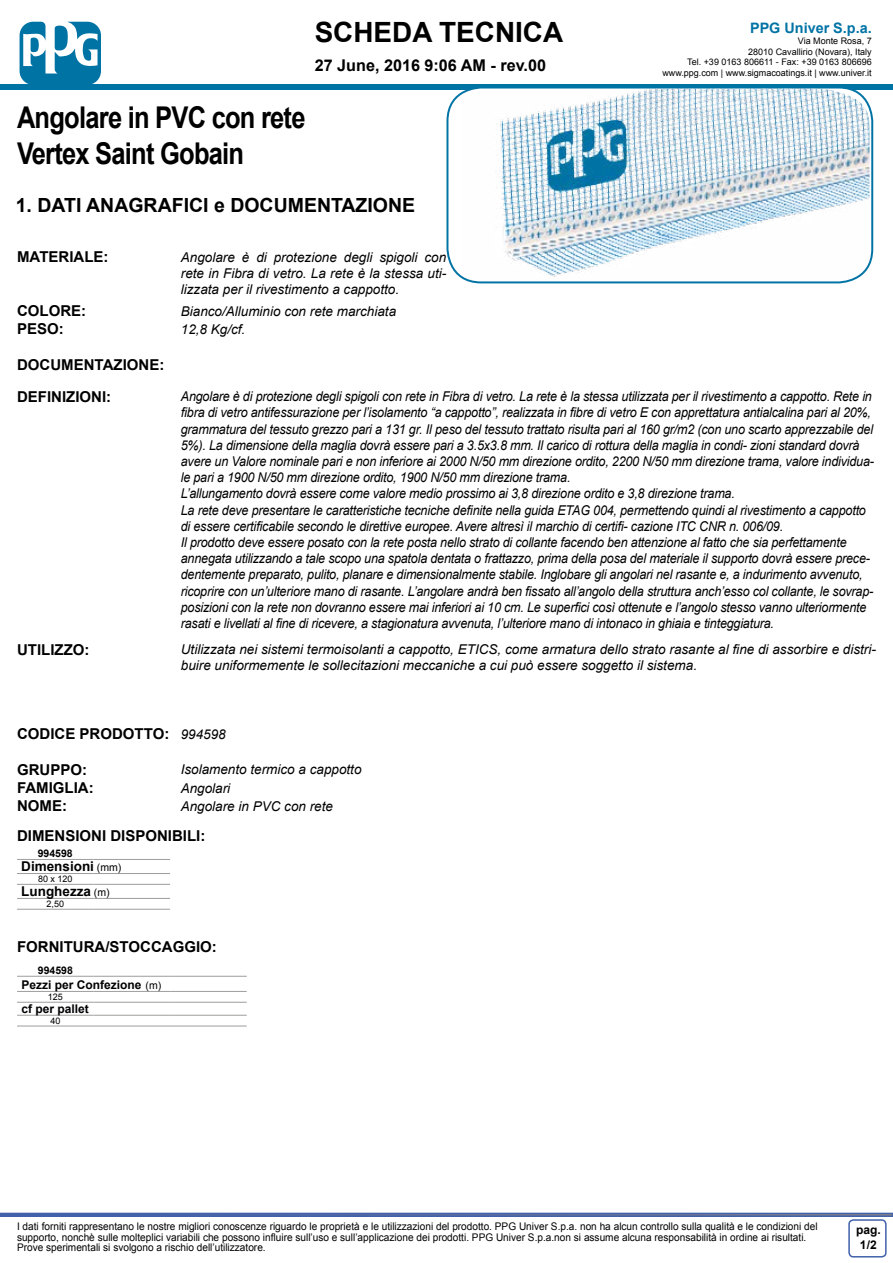
<style>
.page{position:relative;width:893px;height:1263px;background:#fff}
.page>*{position:absolute;margin:0;border:0;box-sizing:border-box;transform-origin:0 0}
.t1{font:700 30px/36px "Arial";letter-spacing:-.03em;color:#000;scale:.85 1}
.t2{font:700 27.9px "Arial";color:#000}
.t3{font:700 19.5px "Arial";color:#000}
.t4{font:700 16.2px "Arial";color:#000}
.t5{font:700 15px/18px "Arial";color:#000}
.t6{font:700 14.4px "Arial";color:#0073a5}
.t7{font:italic 13.5px/16.2px "Arial";letter-spacing:-.015em;color:#000;scale:.93 1}
.t8{font:italic 13.5px/16.2px "Arial";letter-spacing:-.015em;color:#000}
.t9{font:700 13.5px "Arial";color:#000}
.t10{font:700 12px/14.4px "Arial";color:#000;text-align:center}
.t11{font:10.5px/10.5px "Arial";color:#000;scale:.96 1}
.t12{font:700 10.5px "Arial";color:#000}
.t13{font:9px/10.8px "Arial";color:#000;text-align:right}
.s1{font-weight:400;font-size:10.5px}
</style>
<div class="page">
<div style="left:848px;top:1219px;width:39px;height:38px;border:2px solid #4161ab;border-radius:4px"></div>
<div style="left:0;top:85px;width:893px;height:5px;background:#0073a5"></div>
<div style="left:0;top:1213px;width:893px;height:4px;border:2px solid #4161ab"></div>
<svg style="left:20px;top:22px;width:81px;height:63px"></svg>
<div style="left:446px;top:87px;width:427px;height:196px;border:2px solid #0073a5;border-radius:34px"></div>
<img style="left:461px;top:88px;width:408px;height:192px">
<hr style="left:17px;top:859px;width:77px;height:1px;background:#9d9d9c">
<hr style="left:94px;top:859px;width:76px;height:1px;background:#9d9d9c">
<hr style="left:17px;top:873px;width:77px;height:1px;background:#9d9d9c">
<hr style="left:94px;top:873px;width:76px;height:1px;background:#9d9d9c">
<hr style="left:17px;top:884px;width:77px;height:1px;background:#9d9d9c">
<hr style="left:94px;top:884px;width:76px;height:1px;background:#9d9d9c">
<hr style="left:17px;top:898px;width:77px;height:1px;background:#9d9d9c">
<hr style="left:94px;top:898px;width:76px;height:1px;background:#9d9d9c">
<hr style="left:17px;top:909px;width:77px;height:1px;background:#9d9d9c">
<hr style="left:94px;top:909px;width:76px;height:1px;background:#9d9d9c">
<hr style="left:17px;top:976px;width:77px;height:1px;background:#9d9d9c">
<hr style="left:94px;top:976px;width:76px;height:1px;background:#9d9d9c">
<hr style="left:170px;top:976px;width:77px;height:1px;background:#9d9d9c">
<hr style="left:17px;top:991px;width:77px;height:1px;background:#9d9d9c">
<hr style="left:94px;top:991px;width:76px;height:1px;background:#9d9d9c">
<hr style="left:170px;top:991px;width:77px;height:1px;background:#9d9d9c">
<hr style="left:17px;top:1002px;width:77px;height:1px;background:#9d9d9c">
<hr style="left:94px;top:1002px;width:76px;height:1px;background:#9d9d9c">
<hr style="left:170px;top:1002px;width:77px;height:1px;background:#9d9d9c">
<hr style="left:17px;top:1015px;width:77px;height:1px;background:#9d9d9c">
<hr style="left:94px;top:1015px;width:76px;height:1px;background:#9d9d9c">
<hr style="left:170px;top:1015px;width:77px;height:1px;background:#9d9d9c">
<hr style="left:17px;top:1026px;width:77px;height:1px;background:#9d9d9c">
<hr style="left:94px;top:1026px;width:76px;height:1px;background:#9d9d9c">
<hr style="left:170px;top:1026px;width:77px;height:1px;background:#9d9d9c">
<h2 class="t2" style="left:315px;top:14px;width:250px">SCHEDA TECNICA</h2>
<p class="t4" style="left:315px;top:54px;width:233px">27 June, 2016 9:06 AM - rev.00</p>
<h1 class="t1" style="left:17px;top:101px;width:341px">Angolare in PVC con rete<br>Vertex Saint Gobain</h1>
<h3 class="t3" style="left:16px;top:192px;width:401px">1. DATI ANAGRAFICI e DOCUMENTAZIONE</h3>
<p class="t6" style="left:750px;top:19px;width:123px">PPG Univer S.p.a.</p>
<p class="t13" style="left:662px;top:35px;width:211px">Via Monte Rosa, 7<br>28010 Cavallirio (Novara), Italy<br>Tel. +39 0163 806611 - Fax: +39 0163 806696 www.ppg.com | www.sigmacoatings.it | www.univer.it</p>
<p class="t5" style="left:17px;top:248px;width:93px">MATERIALE:</p>
<p class="t5" style="left:17px;top:302px;width:71px">COLORE:<br>PESO:</p>
<p class="t5" style="left:17px;top:349px;width:149px;line-height:31.8px">DOCUMENTAZIONE:<br>DEFINIZIONI:</p>
<p class="t8" style="left:181px;top:249px;width:267px;text-align:justify">Angolare è di protezione degli spigoli con rete in Fibra di vetro. La rete è la stessa uti&shy;lizzata per il rivestimento a cappotto.</p>
<p class="t8" style="left:181px;top:321px;width:66px">12,8 Kg/cf.</p>
<p class="t8" style="left:181px;top:303px;width:217px">Bianco/Alluminio con rete marchiata</p>
<p class="t7" style="left:181px;top:389px;width:747px">Angolare è di protezione degli spigoli con rete in Fibra di vetro. La rete è la stessa utilizzata per il rivestimento a cappotto. Rete in fibra di vetro antifessurazione per l’isolamento “a cappotto”, realizzata in fibre di vetro E con apprettatura antialcalina pari al 20%, grammatura del tessuto grezzo pari a 131 gr. Il peso del tessuto trattato risulta pari al 160 gr/m2 (con uno scarto apprezzabile del 5%). La dimensione della maglia dovrà essere pari a 3.5x3.8 mm. Il carico di rottura della maglia in condi- zioni standard dovrà avere un Valore nominale pari e non inferiore ai 2000 N/50 mm direzione ordito, 2200 N/50 mm direzione trama, valore individua&shy;le pari a 1900 N/50 mm direzione ordito, 1900 N/50 mm direzione trama.<br>L’allungamento dovrà essere come valore medio prossimo ai 3,8 direzione ordito e 3,8 direzione trama.<br>La rete deve presentare le caratteristiche tecniche definite nella guida ETAG 004, permettendo quindi al rivestimento a cappotto di essere certificabile secondo le direttive europee. Avere altresì il marchio di certifi- cazione ITC CNR n. 006/09.<br>Il prodotto deve essere posato con la rete posta nello strato di collante facendo ben attenzione al fatto che sia perfettamente annegata utilizzando a tale scopo una spatola dentata o frattazzo, prima della posa del materiale il supporto dovrà essere prece&shy;dentemente preparato, pulito, planare e dimensionalmente stabile. Inglobare gli angolari nel rasante e, a indurimento avvenuto, ricoprire con un’ulteriore mano di rasante. L’angolare andrà ben fissato all’angolo della struttura anch’esso col collante, le sovrap&shy;posizioni con la rete non dovranno essere mai inferiori ai 10 cm. Le superfici così ottenute e l’angolo stesso vanno ulteriormente rasati e livellati al fine di ricevere, a stagionatura avvenuta, l’ulteriore mano di intonaco in ghiaia e tinteggiatura.</p>
<p class="t5" style="left:17px;top:641px;width:74px">UTILIZZO:</p>
<p class="t8" style="left:181px;top:641px;width:697px">Utilizzata nei sistemi termoisolanti a cappotto, ETICS, come armatura dello strato rasante al fine di assorbire e distri&shy;buire uniformemente le sollecitazioni meccaniche a cui può essere soggetto il sistema.</p>
<p class="t5" style="left:17px;top:725px;width:154px">CODICE PRODOTTO:</p>
<p class="t5" style="left:17px;top:761px;width:78px">GRUPPO:<br>FAMIGLIA:<br>NOME:</p>
<p class="t8" style="left:181px;top:726px;width:47px">994598</p>
<p class="t8" style="left:181px;top:761px;width:182px;line-height:18.1px">Isolamento termico a cappotto<br>Angolari<br>Angolare in PVC con rete</p>
<p class="t5" style="left:17px;top:828px;width:190px">DIMENSIONI DISPONIBILI:</p>
<p class="t12" style="left:38px;top:847px;width:37px">994598</p>
<p class="t9" style="left:21px;top:858px;width:102px">Dimensioni <span class="s1">(mm)</span></p>
<p class="t13" style="left:38px;top:874px;width:36px">80 x 120</p>
<p class="t9" style="left:21px;top:883px;width:90px">Lunghezza <span class="s1">(m)</span></p>
<p class="t13" style="left:47px;top:899px;width:19px">2,50</p>
<p class="t5" style="left:17px;top:938px;width:201px">FORNITURA/STOCCAGGIO:</p>
<p class="t12" style="left:38px;top:963px;width:37px">994598</p>
<p class="t10" style="left:21px;top:978px;width:141px">Pezzi per Confezione <span class="s1">(m)</span></p>
<p class="t13" style="left:48px;top:992px;width:17px">125</p>
<p class="t10" style="left:21px;top:1002px;width:69px">cf per pallet</p>
<p class="t13" style="left:50px;top:1015px;width:12px">40</p>
<p class="t11" style="left:17px;top:1221px;width:835px">I dati forniti rappresentano le nostre migliori conoscenze riguardo le proprietà e le utilizzazioni del prodotto. PPG Univer S.p.a. non ha alcun controllo sulla qualità e le condizioni del supporto, nonchè sulle molteplici variabili che possono influire sull’uso e sull’applicazione dei prodotti. PPG Univer S.p.a.non si assume alcuna responsabilità in ordine ai risultati.<br>Prove sperimentali si svolgono a rischio dell’utilizzatore.</p>
<p class="t10" style="left:856px;top:1223px;width:26px">pag.<br>1/2</p>
</div>
